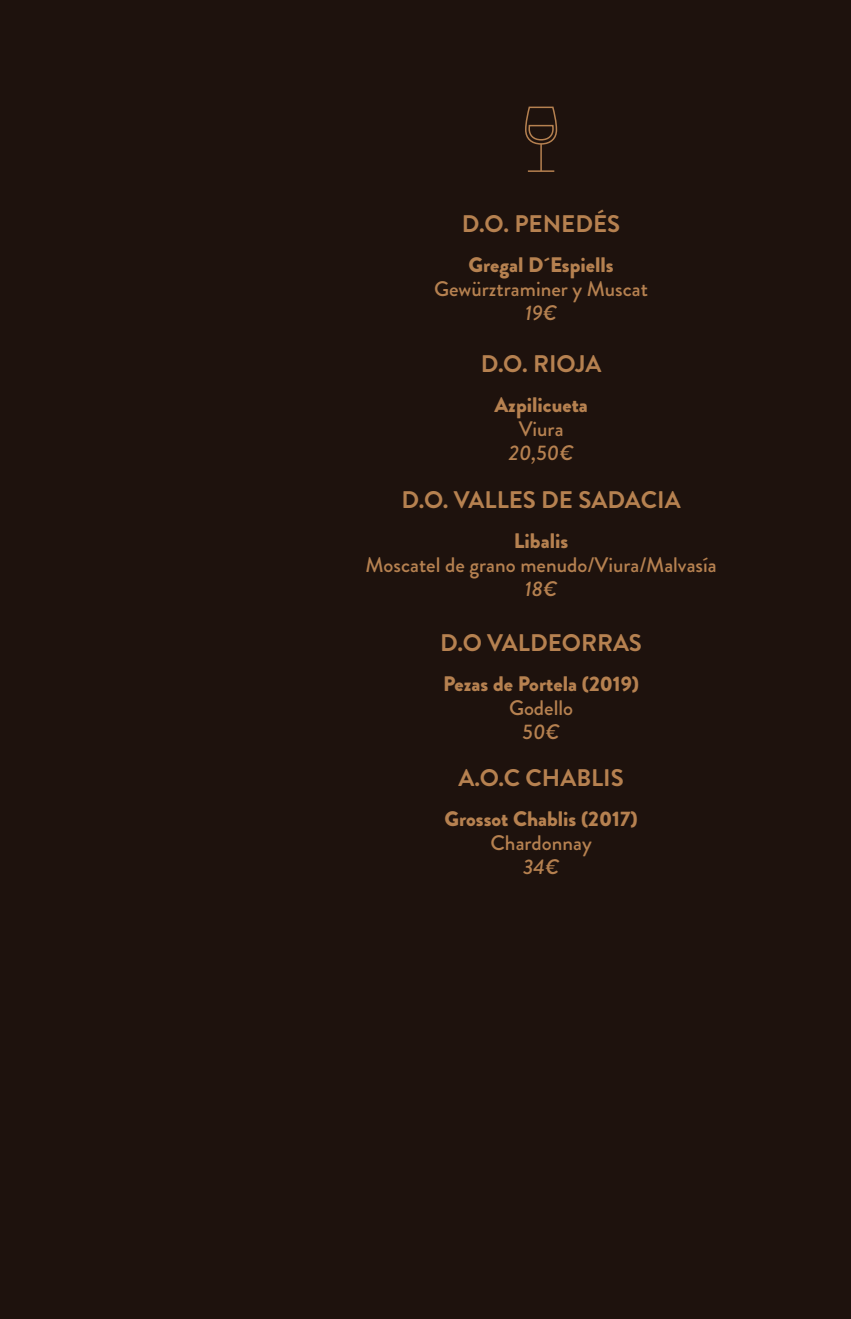
<style>
.page{position:relative;width:851px;height:1319px;background:#fff}
.page>*{position:absolute;margin:0;border:0;box-sizing:border-box;transform-origin:0 0}
.t1{font:700 24px "Brandon Grotesque";color:#b68150}
.t2{font:500 21px "Brandon Grotesque";color:#b68150}
.t3{font:900 21px "Brandon Grotesque";color:#b68150}
.t4{font:italic 500 21px "Brandon Grotesque";color:#b68150}
</style>
<div class="page">
<div style="left:0;top:0;width:850px;height:1318px;background:#1e120d"></div>
<hr style="left:528px;top:170px;width:26px;height:2px;background:#b68150">
<svg style="left:525px;top:106px;width:33px;height:65px"></svg>
<p class="t1" style="left:462px;top:207px;width:160px">D.O. PENEDÉS</p>
<p class="t3" style="left:468px;top:250px;width:146px">Gregal D´Espiells</p>
<p class="t2" style="left:434px;top:274px;width:215px">Gewürztraminer y Muscat</p>
<p class="t4" style="left:525px;top:298px;width:33px">19€</p>
<p class="t1" style="left:480px;top:346px;width:122px">D.O. RIOJA</p>
<p class="t3" style="left:494px;top:389px;width:95px">Azpilicueta</p>
<p class="t2" style="left:518px;top:413px;width:46px">Viura</p>
<p class="t4" style="left:509px;top:437px;width:66px">20,50€</p>
<p class="t1" style="left:401px;top:483px;width:280px">D.O. VALLES DE SADACIA</p>
<p class="t3" style="left:514px;top:526px;width:56px">Libalis</p>
<p class="t2" style="left:365px;top:550px;width:352px">Moscatel de grano menudo/Viura/Malvasía</p>
<p class="t4" style="left:525px;top:574px;width:34px">18€</p>
<p class="t1" style="left:440px;top:625px;width:203px">D.O VALDEORRAS</p>
<p class="t3" style="left:443px;top:668px;width:198px">Pezas de Portela (2019)</p>
<p class="t2" style="left:509px;top:692px;width:66px">Godello</p>
<p class="t4" style="left:522px;top:716px;width:38px">50€</p>
<p class="t1" style="left:458px;top:760px;width:167px">A.O.C CHABLIS</p>
<p class="t3" style="left:444px;top:803px;width:194px">Grossot Chablis (2017)</p>
<p class="t2" style="left:490px;top:827px;width:103px">Chardonnay</p>
<p class="t4" style="left:523px;top:851px;width:37px">34€</p>
</div>
